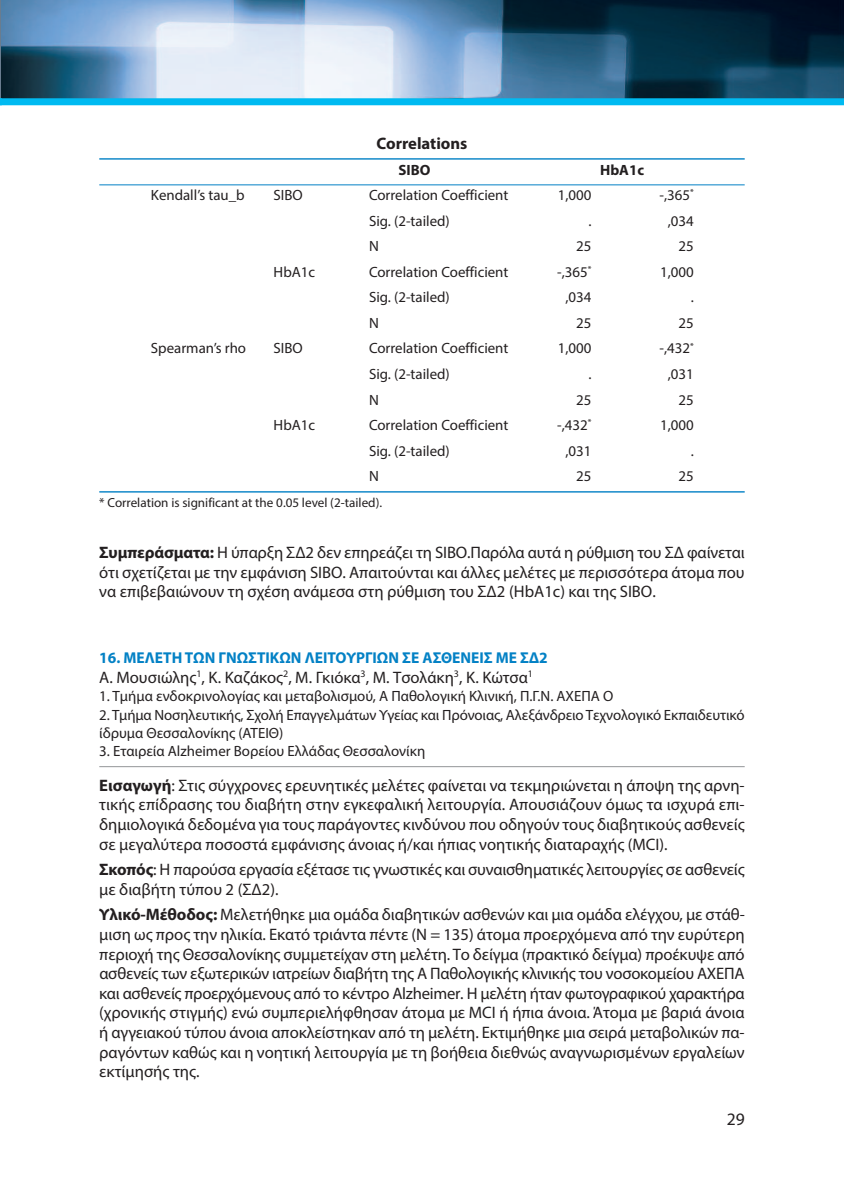
<style>
.page{position:relative;width:844px;height:1191px;background:#fff}
.page>*{position:absolute;margin:0;border:0;box-sizing:border-box;transform-origin:0 0}
.t1{font:17.5px "Myriad Pro";color:#231f20}
.t2{font:16.62px/19.6px "Myriad Pro";color:#231f20;text-align:justify}
.t3{font:700 16.62px "Myriad Pro";color:#231f20}
.t4{font:700 15.75px "Myriad Pro";color:#0381c5}
.t5{font:14.88px/18.4px "Myriad Pro";color:#231f20}
.t6{font:700 14.88px "Myriad Pro";color:#231f20}
.t7{font:13.12px "Myriad Pro";color:#231f20}
.s1{font-weight:700}
</style>
<div class="page">
<img style="left:1px;top:0;width:842px;height:98px">
<hr style="left:99px;top:158px;width:645px;height:2px;background:#0381c5">
<hr style="left:99px;top:184px;width:645px;height:1px;background:#0381c5">
<hr style="left:99px;top:491px;width:645px;height:1px;background:#0381c5">
<hr style="left:99px;top:766px;width:645px;height:1px;background:#939598">
<div style="left:0;top:98px;width:843px;height:7px;background:#00baf1"></div>
<p class="t3" style="left:376px;top:137px;width:92px">Correlations</p>
<p class="t6" style="left:398px;top:164px;width:33px">SIBo</p>
<p class="t6" style="left:600px;top:164px;width:45px">hbA1c</p>
<p class="t5" style="left:151px;top:187px;width:95px">Kendall’s tau_b</p>
<p class="t5" style="left:273px;top:187px;width:31px">SIBO</p>
<p class="t5" style="left:369px;top:187px;width:141px">Correlation Coefficient</p>
<p class="t5" style="left:557px;top:187px;width:35px">1,000</p>
<p class="t5" style="left:659px;top:187px;width:36px">-,365<sup>*</sup></p>
<p class="t5" style="left:369px;top:213px;width:82px">Sig. (2-tailed)</p>
<p class="t5" style="left:588px;top:213px;width:5px">.</p>
<p class="t5" style="left:667px;top:213px;width:27px">,034</p>
<p class="t5" style="left:369px;top:238px;width:11px">N</p>
<p class="t5" style="left:576px;top:238px;width:17px">25</p>
<p class="t5" style="left:678px;top:238px;width:17px">25</p>
<p class="t5" style="left:273px;top:264px;width:43px">HbA1c</p>
<p class="t5" style="left:369px;top:264px;width:141px">Correlation Coefficient</p>
<p class="t5" style="left:557px;top:264px;width:36px">-,365<sup>*</sup></p>
<p class="t5" style="left:660px;top:264px;width:35px">1,000</p>
<p class="t5" style="left:369px;top:289px;width:82px">Sig. (2-tailed)</p>
<p class="t5" style="left:565px;top:289px;width:27px">,034</p>
<p class="t5" style="left:690px;top:289px;width:5px">.</p>
<p class="t5" style="left:369px;top:315px;width:11px">N</p>
<p class="t5" style="left:576px;top:315px;width:17px">25</p>
<p class="t5" style="left:678px;top:315px;width:17px">25</p>
<p class="t5" style="left:151px;top:340px;width:97px">Spearman’s rho</p>
<p class="t5" style="left:273px;top:340px;width:31px">SIBO</p>
<p class="t5" style="left:369px;top:340px;width:141px">Correlation Coefficient</p>
<p class="t5" style="left:557px;top:340px;width:35px">1,000</p>
<p class="t5" style="left:659px;top:340px;width:36px">-,432<sup>*</sup></p>
<p class="t5" style="left:369px;top:366px;width:82px">Sig. (2-tailed)</p>
<p class="t5" style="left:588px;top:366px;width:5px">.</p>
<p class="t5" style="left:667px;top:366px;width:27px">,031</p>
<p class="t5" style="left:369px;top:391px;width:11px">N</p>
<p class="t5" style="left:576px;top:391px;width:17px">25</p>
<p class="t5" style="left:678px;top:391px;width:17px">25</p>
<p class="t5" style="left:273px;top:417px;width:43px">HbA1c</p>
<p class="t5" style="left:369px;top:417px;width:141px">Correlation Coefficient</p>
<p class="t5" style="left:557px;top:417px;width:36px">-,432<sup>*</sup></p>
<p class="t5" style="left:660px;top:417px;width:35px">1,000</p>
<p class="t5" style="left:369px;top:443px;width:82px">Sig. (2-tailed)</p>
<p class="t5" style="left:565px;top:443px;width:27px">,031</p>
<p class="t5" style="left:690px;top:443px;width:5px">.</p>
<p class="t5" style="left:369px;top:468px;width:11px">N</p>
<p class="t5" style="left:576px;top:468px;width:17px">25</p>
<p class="t5" style="left:678px;top:468px;width:17px">25</p>
<p class="t7" style="left:99px;top:497px;width:284px">* Correlation is significant at the 0.05 level (2-tailed).</p>
<p class="t2" style="left:99px;top:544px;width:646px"><span class="s1">Συμπεράσματα:</span> Η ύπαρξη ΣΔ2 δεν επηρεάζει τη SIBO.Παρόλα αυτά η ρύθμιση του ΣΔ φαίνεται ότι σχετίζεται με την εμφάνιση SIBO. Απαιτούνται και άλλες μελέτες με περισσότερα άτομα που να επιβεβαιώνουν τη σχέση ανάμεσα στη ρύθμιση του ΣΔ2 (HbA1c) και της SIBO.</p>
<p class="t4" style="left:99px;top:652px;width:450px">16. ΜΕΛΕΤΗ ΤΩΝ ΓΝΩΣΤΙΚΩΝ ΛΕΙΤΟΥΡΓΙΩΝ ΣΕ ΑΣΘΕΝΕΙΣ ΜΕ ΣΔ2</p>
<p class="t2" style="left:99px;top:668px;width:435px">A. Μουσιώλης<sup>1</sup>, K. Καζάκος<sup>2</sup>, M. Γκιόκα<sup>3</sup>, M. Τσολάκη<sup>3</sup>, K. Κώτσα<sup>1</sup></p>
<p class="t5" style="left:99px;top:688px;width:515px">1. Τμήμα ενδοκρινολογίας και μεταβολισμού, Α Παθολογική Κλινική, Π.Γ.Ν. ΑΧΕΠΑ O</p>
<p class="t5" style="left:99px;top:706px;width:646px">2. Τμήμα Νοσηλευτικής, Σχολή Επαγγελμάτων Υγείας και Πρόνοιας, Αλεξάνδρειο Τεχνολογικό Εκπαιδευτικό ίδρυμα Θεσσαλονίκης (ΑΤΕΙΘ)</p>
<p class="t5" style="left:99px;top:743px;width:327px">3. Εταιρεία Alzheimer Βορείου Ελλάδας Θεσσαλονίκη</p>
<p class="t2" style="left:99px;top:776px;width:646px"><span class="s1">Εισαγωγή</span>: Στις σύγχρονες ερευνητικές μελέτες φαίνεται να τεκμηριώνεται η άποψη της αρνη&shy;τικής επίδρασης του διαβήτη στην εγκεφαλική λειτουργία. Απουσιάζουν όμως τα ισχυρά επι&shy;δημιολογικά δεδομένα για τους παράγοντες κινδύνου που οδηγούν τους διαβητικούς ασθενείς σε μεγαλύτερα ποσοστά εμφάνισης άνοιας ή/και ήπιας νοητικής διαταραχής (MCI).</p>
<p class="t2" style="left:99px;top:861px;width:646px"><span class="s1">Σκοπός</span>: Η παρούσα εργασία εξέτασε τις γνωστικές και συναισθηματικές λειτουργίες σε ασθενείς με διαβήτη τύπου 2 (ΣΔ2).</p>
<p class="t2" style="left:99px;top:906px;width:647px"><span class="s1">Υλικό-Μέθοδος:</span> Μελετήθηκε μια ομάδα διαβητικών ασθενών και μια ομάδα ελέγχου, με στάθ&shy;μιση ως προς την ηλικία. Εκατό τριάντα πέντε (Ν = 135) άτομα προερχόμενα από την ευρύτερη περιοχή της Θεσσαλονίκης συμμετείχαν στη μελέτη. Το δείγμα (πρακτικό δείγμα) προέκυψε από ασθενείς των εξωτερικών ιατρείων διαβήτη της Α Παθολογικής κλινικής του νοσοκομείου ΑΧΕΠΑ και ασθενείς προερχόμενους από το κέντρο Alzheimer. Η μελέτη ήταν φωτογραφικού χαρακτήρα (χρονικής στιγμής) ενώ συμπεριελήφθησαν άτομα με MCI ή ήπια άνοια. Άτομα με βαριά άνοια ή αγγειακού τύπου άνοια αποκλείστηκαν από τη μελέτη. Εκτιμήθηκε μια σειρά μεταβολικών πα&shy;ραγόντων καθώς και η νοητική λειτουργία με τη βοήθεια διεθνώς αναγνωρισμένων εργαλείων εκτίμησής της.</p>
<p class="t1" style="left:726px;top:1112px;width:19px">29</p>
</div>
